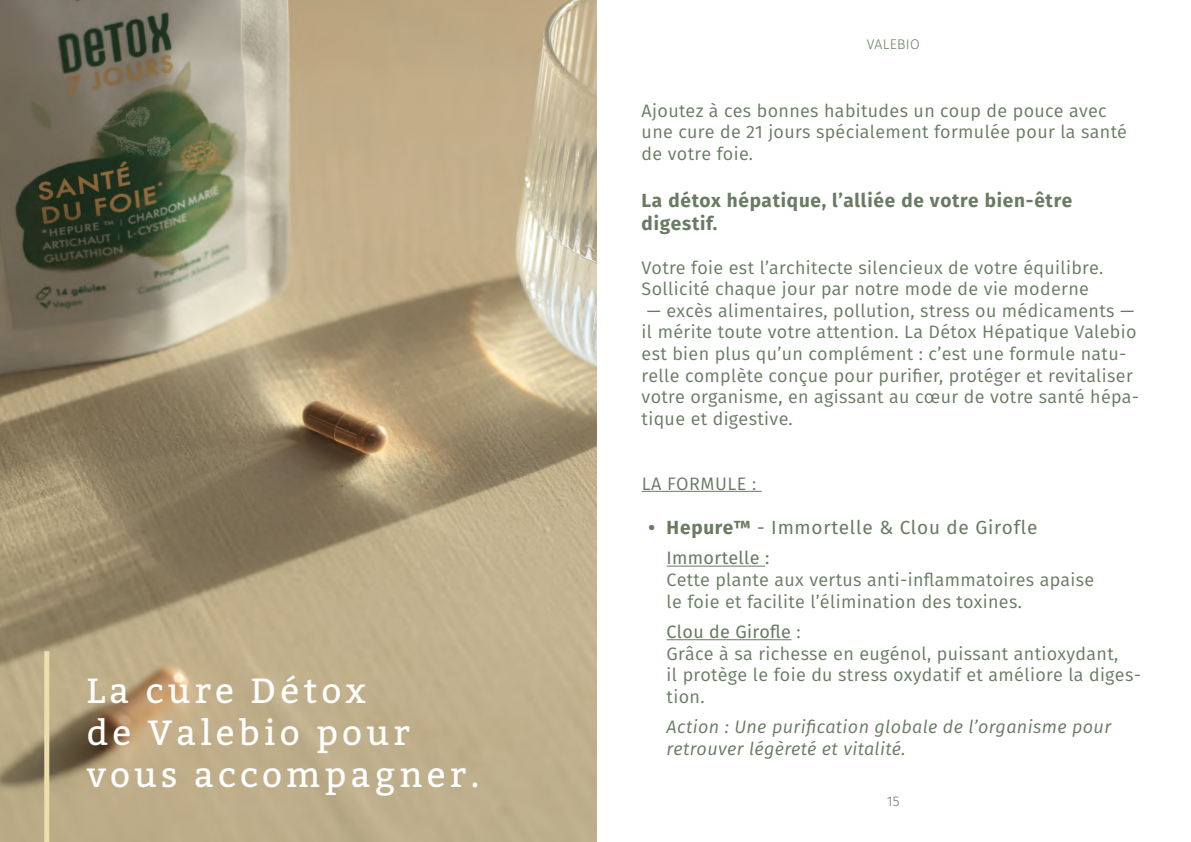
<style>
.page{position:relative;width:1191px;height:842px;background:#fff}
.page>*{position:absolute;margin:0;border:0;box-sizing:border-box;transform-origin:0 0}
.t1{font:35px/42px "Bitter";letter-spacing:.12em;color:#fff}
.t2{font:700 19px/22.8px "Fira Sans";letter-spacing:.04em;color:#697b63}
.t3{font:19px "Fira Sans";letter-spacing:.04em;color:#697b63}
.t4{font:18px/21.6px "Fira Sans";letter-spacing:.02em;color:#697b63}
.t5{font:italic 18px/21.6px "Fira Sans";letter-spacing:.02em;color:#697b63}
.t6{font:18px "Fira Sans";letter-spacing:.02em;color:#697b63}
.t7{font:300 14px "Fira Sans";letter-spacing:.02em;color:#697b63}
.s1{font-weight:700}
.s2{font-style:inherit}
</style>
<div class="page">
<img style="left:0;top:0;width:596px;height:842px">
<hr style="left:641px;top:491px;width:121px;height:1px;background:#697b63">
<hr style="left:666px;top:566px;width:99px;height:1px;background:#697b63">
<hr style="left:666px;top:639px;width:125px;height:1px;background:#697b63">
<div style="left:44px;top:651px;width:5px;height:191px;background:#efdead"></div>
<h1 class="t1" style="left:87px;top:670px;width:394px">La cure Détox<br>de Valebio pour vous accompagner.</h1>
<p class="t7" style="left:866px;top:34px;width:54px">VALEBIO</p>
<p class="t4" style="left:641px;top:99px;width:487px">Ajoutez à ces bonnes habitudes un coup de pouce avec une cure de 21 jours spécialement formulée pour la santé de votre foie.</p>
<p class="t2" style="left:641px;top:188px;width:432px">La détox hépatique, l’alliée de votre bien-être digestif.</p>
<p class="t4" style="left:641px;top:256px;width:463px">Votre foie est l’architecte silencieux de votre équilibre.<br>Sollicité chaque jour par notre mode de vie moderne</p>
<p class="t4" style="left:641px;top:299px;width:499px">— excès alimentaires, pollution, stress ou médicaments — il mérite toute votre attention. La Détox Hépatique Valebio est bien plus qu’un complément : c’est une formule natu&shy;relle complète conçue pour purifier, protéger et revitaliser votre organisme, en agissant au cœur de votre santé hépa&shy;tique et digestive.</p>
<p class="t4" style="left:641px;top:472px;width:116px">LA FORMULE :</p>
<p class="t3" style="left:648px;top:513px;width:390px"><span class="s1">• Hepure™</span> - Immortelle &amp; Clou de Girofle</p>
<p class="t6" style="left:666px;top:544px;width:104px">Immortelle :</p>
<p class="t4" style="left:666px;top:568px;width:429px">Cette plante aux vertus anti-inflammatoires apaise le foie et facilite l’élimination des toxines.</p>
<p class="t4" style="left:666px;top:620px;width:476px"><span class="s2">Clou de Girofle</span> :<br>Grâce à sa richesse en eugénol, puissant antioxydant,<br>il protège le foie du stress oxydatif et améliore la diges&shy;tion.</p>
<p class="t5" style="left:666px;top:716px;width:446px">Action : Une purification globale de l’organisme pour retrouver légèreté et vitalité.</p>
<p class="t7" style="left:886px;top:791px;width:14px">15</p>
</div>
